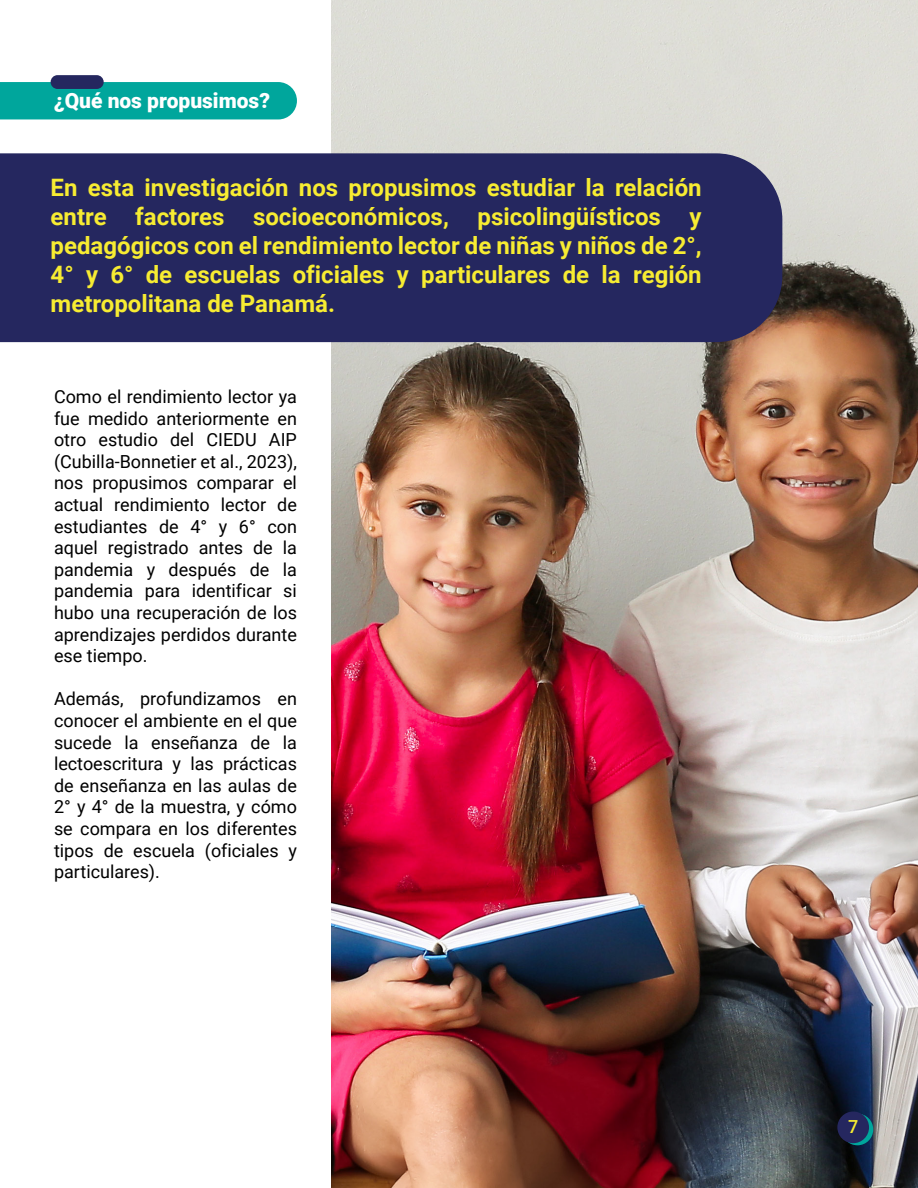
<style>
.page{position:relative;width:918px;height:1188px;background:#fff}
.page>*{position:absolute;margin:0;border:0;box-sizing:border-box;transform-origin:0 0}
.t1{font:700 24px/28.8px "Roboto";color:#f7ec32;text-align:justify}
.t2{font:900 21px "Roboto";color:#fff}
.t3{font:18px/21.6px "Roboto";color:#000;text-align:justify}
.t4{font:500 18px "Roboto";color:#f7ec32}
</style>
<div class="page">
<div style="left:0;top:82px;width:297px;height:37px;background:#00a69c"></div>
<div style="left:51px;top:75px;width:53px;height:14px;background:#25275f;border-radius:7px"></div>
<img style="left:332px;top:0;width:586px;height:1188px">
<div style="left:0;top:153px;width:782px;height:189px;background:#25275f"></div>
<svg style="left:842px;top:1114px;width:31px;height:31px"></svg>
<div style="left:837px;top:1112px;width:32px;height:31px;background:#25275f;border-radius:50%"></div>
<p class="t2" style="left:54px;top:85px;width:218px">¿Qué nos propusimos?</p>
<p class="t1" style="left:51px;top:173px;width:653px">En esta investigación nos propusimos estudiar la relación entre factores socioeconómicos, psicolingüísticos y pedagógicos con el rendimiento lector de niñas y niños de 2°, 4° y 6° de escuelas oficiales y particulares de la región metropolitana de Panamá.</p>
<p class="t3" style="left:54px;top:385px;width:245px">Como el rendimiento lector ya fue medido anteriormente en otro estudio del CIEDU AIP (Cubilla-Bonnetier et al., 2023), nos propusimos comparar el actual rendimiento lector de estudiantes de 4° y 6° con aquel registrado antes de la pandemia y después de la pandemia para identificar si hubo una recuperación de los aprendizajes perdidos durante ese tiempo.</p>
<p class="t3" style="left:54px;top:688px;width:245px">Además, profundizamos en conocer el ambiente en el que sucede la enseñanza de la lectoescritura y las prácticas de enseñanza en las aulas de 2° y 4° de la muestra, y cómo se compara en los diferentes tipos de escuela (oficiales y particulares).</p>
<p class="t4" style="left:848px;top:1114px;width:12px">7</p>
</div>
